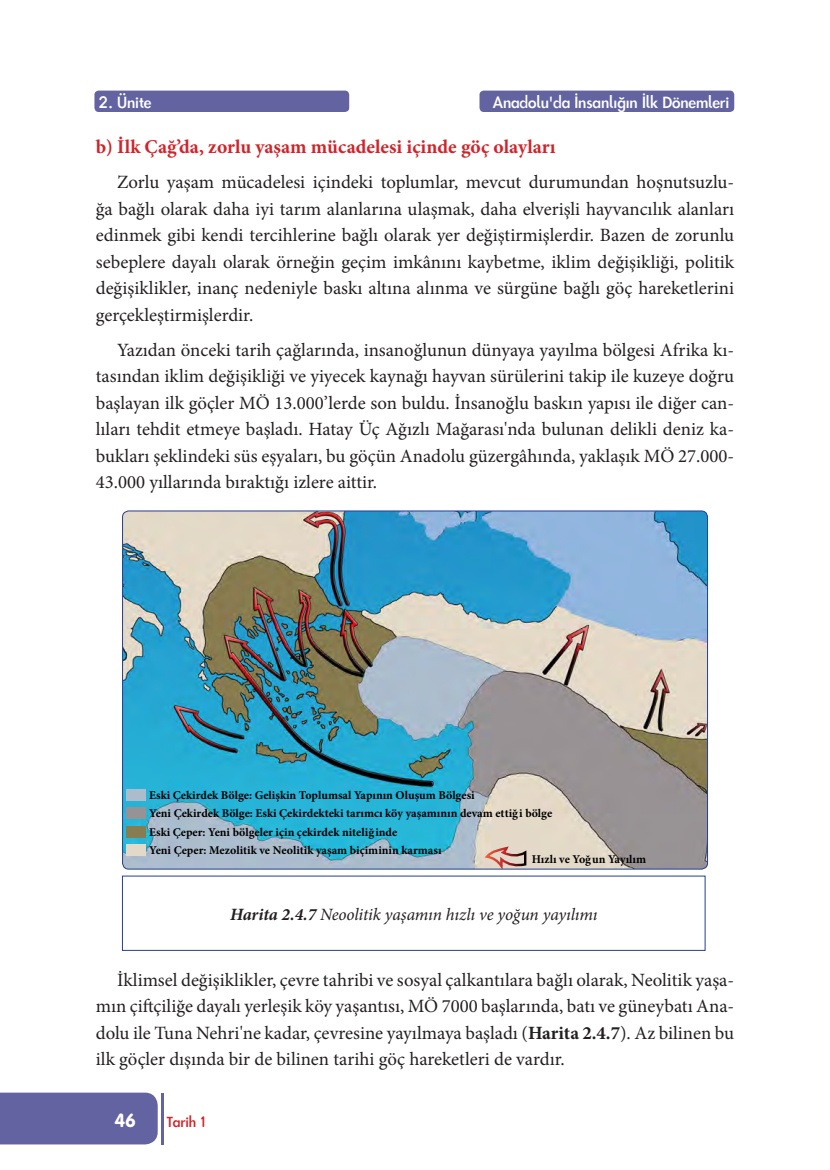
<style>
.page{position:relative;width:830px;height:1170px;background:#fff}
.page>*{position:absolute;margin:0;border:0;box-sizing:border-box;transform-origin:0 0}
.ALT__BAŞLIK_1_1_1{font:700 19.5px "Minion Pro";color:#d1232a}
.metin{font:18.75px/26.4px "Minion Pro";color:#231f20;text-align:justify}
.t1{font:18.75px "VAG Rounded Bold Tr";color:#fff}
.t2{font:italic 17.25px "Minion Pro";letter-spacing:-.005em;color:#231f20}
.t3{font:700 15px "Futuramit";color:#fff}
.t4{font:700 13.5px "Futuramit";color:#d1232a}
.t5{font:700 11.85px/18.3px "Minion Pro";color:#000}
.s1{font-weight:700}
</style>
<div class="page">
<img style="left:122px;top:511px;width:585px;height:358px">
<div style="left:0;top:1092px;width:163px;height:52px;background:#6363a1"></div>
<div style="left:479px;top:91px;width:255px;height:21px;background:#6363a1;border-radius:4px"></div>
<div style="left:94px;top:91px;width:255px;height:21px;background:#6363a1;border-radius:4px"></div>
<div style="left:126px;top:789px;width:20px;height:12px;background:#acbccc"></div>
<div style="left:126px;top:826px;width:20px;height:12px;background:#887c51"></div>
<div style="left:126px;top:844px;width:20px;height:11px;background:#e3d9c8"></div>
<div style="left:126px;top:807px;width:20px;height:12px;background:#979294"></div>
<svg style="left:482px;top:844px;width:45px;height:23px"></svg>
<p class="t3" style="left:98px;top:92px;width:55px">2. Ünite</p>
<p class="t3" style="left:492px;top:92px;width:238px">Anadolu'da İnsanlığın İlk Dönemleri</p>
<p class="ALT__BAŞLIK_1_1_1" style="left:96px;top:133px;width:461px">b) İlk Çağ’da, zorlu yaşam mücadelesi içinde göç olayları</p>
<p class="metin" style="left:96px;top:169px;width:639px;text-indent:21px">Zorlu yaşam mücadelesi içindeki toplumlar, mevcut durumundan hoşnutsuzlu&shy;ğa bağlı olarak daha iyi tarım alanlarına ulaşmak, daha elverişli hayvancılık alanları edinmek gibi kendi tercihlerine bağlı olarak yer değiştirmişlerdir. Bazen de zorunlu sebeplere dayalı olarak örneğin geçim imkânını kaybetme, iklim değişikliği, politik değişiklikler, inanç nedeniyle baskı altına alınma ve sürgüne bağlı göç hareketlerini gerçekleştirmişlerdir.</p>
<p class="metin" style="left:96px;top:336px;width:639px;text-indent:21px">Yazıdan önceki tarih çağlarında, insanoğlunun dünyaya yayılma bölgesi Afrika kı&shy;tasından iklim değişikliği ve yiyecek kaynağı hayvan sürülerini takip ile kuzeye doğru başlayan ilk göçler MÖ 13.000’lerde son buldu. İnsanoğlu baskın yapısı ile diğer can&shy;lıları tehdit etmeye başladı. Hatay Üç Ağızlı Mağarası'nda bulunan delikli deniz ka&shy;bukları şeklindeki süs eşyaları, bu göçün Anadolu güzergâhında, yaklaşık MÖ 27.000- 43.000 yıllarında bıraktığı izlere aittir.</p>
<p class="t5" style="left:149px;top:786px;width:404px">Eski Çekirdek Bölge: Gelişkin Toplumsal Yapının Oluşum Bölgesi<br>Yeni Çekirdek Bölge: Eski Çekirdekteki tarımcı köy yaşamının devam ettiği bölge Eski Çeper: Yeni bölgeler için çekirdek niteliğinde<br>Yeni Çeper: Mezolitik ve Neolitik yaşam biçiminin karması</p>
<p class="t5" style="left:531px;top:849px;width:116px">Hızlı ve Yoğun Yayılım</p>
<p class="t2" style="left:230px;top:902px;width:369px"><span class="s1">Harita 2.4.7</span> Neoolitik yaşamın hızlı ve yoğun yayılımı</p>
<p class="metin" style="left:96px;top:966px;width:639px;text-indent:21px">İklimsel değişiklikler, çevre tahribi ve sosyal çalkantılara bağlı olarak, Neolitik yaşa&shy;mın çiftçiliğe dayalı yerleşik köy yaşantısı, MÖ 7000 başlarında, batı ve güneybatı Ana&shy;dolu ile Tuna Nehri'ne kadar, çevresine yayılmaya başladı (<span class="s1">Harita 2.4.7</span>). Az bilinen bu ilk göçler dışında bir de bilinen tarihi göç hareketleri de vardır.</p>
<p class="t1" style="left:114px;top:1108px;width:23px">46</p>
<p class="t4" style="left:167px;top:1112px;width:41px">Tarih 1</p>
</div>
